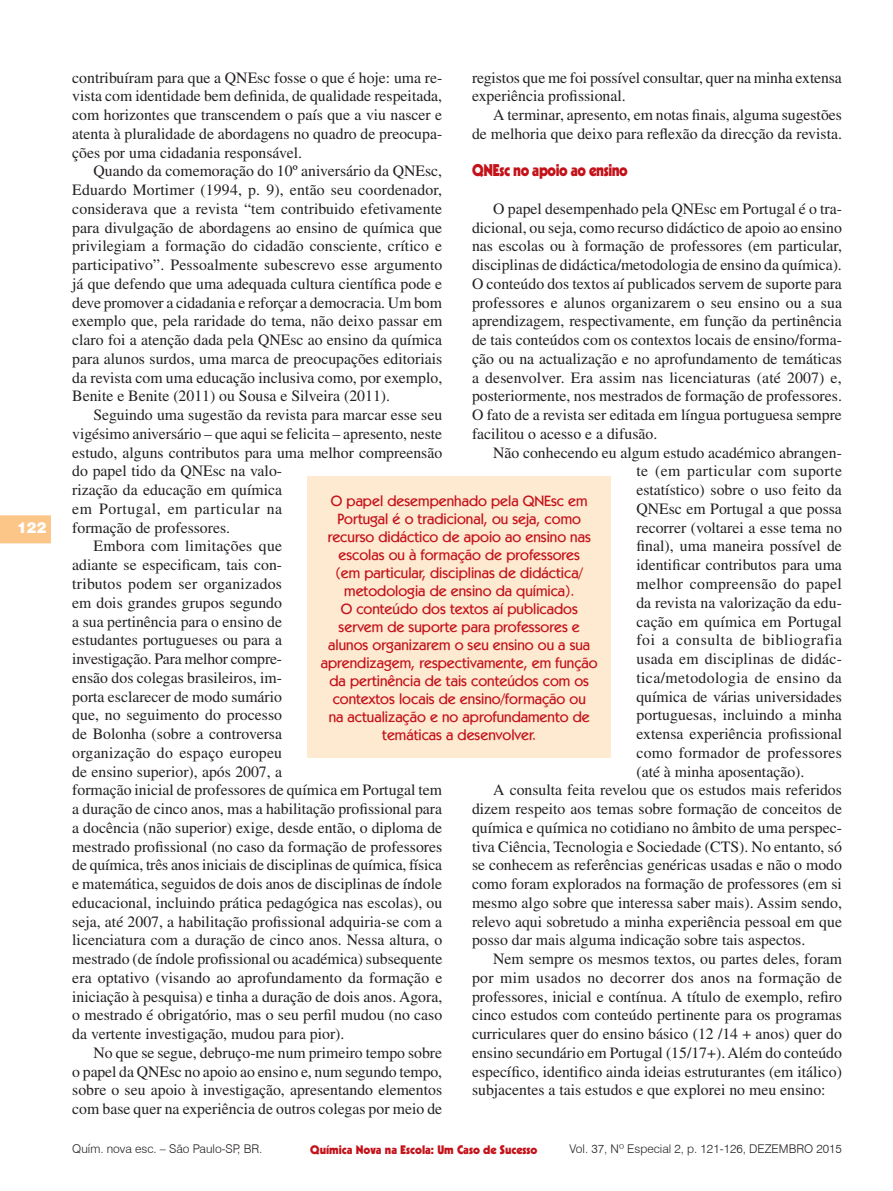
<style>
.page{position:relative;width:893px;height:1191px;background:#fff}
.page>*{position:absolute;margin:0;border:0;box-sizing:border-box;transform-origin:0 0}
.Seção{font:900 16.5px "Kabel";letter-spacing:-.03em;color:#c4121a;scale:.9 1}
.t1{font:15.75px/18.8px "Times";color:#231f20;text-align:justify}
.Olho{font:500 15px/18px "Kabel IT Cby BT";color:#c4121a;text-align:center}
.t2{font:900 15px "Swiss 721 BT";color:#fff}
.t3{font:300 12px "Swiss 721 BT";color:#231f20}
.t4{font:900 12px "Kabel";color:#c4121a}
</style>
<div class="page">
<svg style="left:0;top:515px;width:51px;height:28px"></svg>
<div style="left:308px;top:476px;width:303px;height:282px;background:#fee9d1"></div>
<p class="t2" style="left:17px;top:518px;width:31px">122</p>
<p class="t1" style="left:72px;top:68px;width:371px">contribuíram para que a QNEsc fosse o que é hoje: uma re&shy;vista com identidade bem definida, de qualidade respeitada, com horizontes que transcendem o país que a viu nascer e atenta à pluralidade de abordagens no quadro de preocupa&shy;ções por uma cidadania responsável.</p>
<p class="t1" style="left:72px;top:162px;width:372px;text-indent:21px">Quando da comemoração do 10º aniversário da QNEsc, Eduardo Mortimer (1994, p. 9), então seu coordenador, considerava que a revista “tem contribuido efetivamente para divulgação de abordagens ao ensino de química que privilegiam a formação do cidadão consciente, crítico e participativo”. Pessoalmente subescrevo esse argumento já que defendo que uma adequada cultura científica pode e deve promover a cidadania e reforçar a democracia. Um bom exemplo que, pela raridade do tema, não deixo passar em claro foi a atenção dada pela QNEsc ao ensino da química para alunos surdos, uma marca de preocupações editoriais da revista com uma educação inclusiva como, por exemplo, Benite e Benite (2011) ou Sousa e Silveira (2011).</p>
<p class="t1" style="left:72px;top:405px;width:371px;text-align:left;text-indent:21px">Seguindo uma sugestão da revista para marcar esse seu vigésimo aniversário – que aqui se felicita – apresento, neste estudo, alguns contributos para uma melhor compreensão do papel tido da QNEsc na valo-<br>rização da educação em química<br>em Portugal, em particular na<br>formação de professores.</p>
<p class="t1" style="left:72px;top:537px;width:372px;text-align:left;text-indent:21px">Embora com limitações que<br>adiante se especificam, tais con-<br>tributos podem ser organizados<br>em dois grandes grupos segundo<br>a sua pertinência para o ensino de<br>estudantes portugueses ou para a<br>investigação. Para melhor compre-<br>ensão dos colegas brasileiros, im-<br>porta esclarecer de modo sumário<br>que, no seguimento do processo<br>de Bolonha (sobre a controversa<br>organização do espaço europeu<br>de ensino superior), após 2007, a<br>formação inicial de professores de química em Portugal tem a duração de cinco anos, mas a habilitação profissional para a docência (não superior) exige, desde então, o diploma de mestrado profissional (no caso da formação de professores de química, três anos iniciais de disciplinas de química, física e matemática, seguidos de dois anos de disciplinas de índole educacional, incluindo prática pedagógica nas escolas), ou seja, até 2007, a habilitação profissional adquiria-se com a licenciatura com a duração de cinco anos. Nessa altura, o mestrado (de índole profissional ou académica) subsequente era optativo (visando ao aprofundamento da formação e iniciação à pesquisa) e tinha a duração de dois anos. Agora, o mestrado é obrigatório, mas o seu perfil mudou (no caso da vertente investigação, mudou para pior).</p>
<p class="t1" style="left:72px;top:1043px;width:371px;text-indent:21px">No que se segue, debruço-me num primeiro tempo sobre o papel da QNEsc no apoio ao ensino e, num segundo tempo, sobre o seu apoio à investigação, apresentando elementos com base quer na experiência de outros colegas por meio de</p>
<p class="t1" style="left:472px;top:68px;width:371px">registos que me foi possível consultar, quer na minha extensa experiência profissional.</p>
<p class="t1" style="left:472px;top:105px;width:371px;text-align:right">A terminar, apresento, em notas finais, alguma sugestões<br>de melhoria que deixo para reflexão da direcção da revista.</p>
<p class="Seção" style="left:472px;top:160px;width:175px">QNEsc no apoio ao ensino</p>
<p class="t1" style="left:472px;top:199px;width:372px;text-indent:21px">O papel desempenhado pela QNEsc em Portugal é o tra&shy;dicional, ou seja, como recurso didáctico de apoio ao ensino nas escolas ou à formação de professores (em particular, disciplinas de didáctica/metodologia de ensino da química).<br>O conteúdo dos textos aí publicados servem de suporte para professores e alunos organizarem o seu ensino ou a sua aprendizagem, respectivamente, em função da pertinência de tais conteúdos com os contextos locais de ensino/forma&shy;ção ou na actualização e no aprofundamento de temáticas a desenvolver. Era assim nas licenciaturas (até 2007) e, posteriormente, nos mestrados de formação de professores.<br>O fato de a revista ser editada em língua portuguesa sempre facilitou o acesso e a difusão.</p>
<p class="t1" style="left:636px;top:443px;width:207px;text-indent:-143px">Não conhecendo eu algum estudo académico abrangen&shy;te (em particular com suporte estatístico) sobre o uso feito da QNEsc em Portugal a que possa recorrer (voltarei a esse tema no final), uma maneira possível de identificar contributos para uma melhor compreensão do papel da revista na valorização da edu&shy;cação em química em Portugal foi a consulta de bibliografia usada em disciplinas de didác&shy;tica/metodologia de ensino da química de várias universidades portuguesas, incluindo a minha extensa experiência profissional como formador de professores (até à minha aposentação).</p>
<p class="t1" style="left:472px;top:780px;width:371px;text-indent:21px">A consulta feita revelou que os estudos mais referidos dizem respeito aos temas sobre formação de conceitos de química e química no cotidiano no âmbito de uma perspec&shy;tiva Ciência, Tecnologia e Sociedade (CTS). No entanto, só se conhecem as referências genéricas usadas e não o modo como foram explorados na formação de professores (em si mesmo algo sobre que interessa saber mais). Assim sendo, relevo aqui sobretudo a minha experiência pessoal em que posso dar mais alguma indicação sobre tais aspectos.</p>
<p class="t1" style="left:472px;top:949px;width:372px;text-indent:21px">Nem sempre os mesmos textos, ou partes deles, foram por mim usados no decorrer dos anos na formação de professores, inicial e contínua. A título de exemplo, refiro cinco estudos com conteúdo pertinente para os programas curriculares quer do ensino básico (12 /14 + anos) quer do ensino secundário em Portugal (15/17+). Além do conteúdo específico, identifico ainda ideias estruturantes (em itálico) subjacentes a tais estudos e que explorei no meu ensino:</p>
<p class="Olho" style="left:321px;top:491px;width:279px">O papel desempenhado pela QNEsc em Portugal é o tradicional, ou seja, como recurso didáctico de apoio ao ensino nas escolas ou à formação de professores<br>(em particular, disciplinas de didáctica/ metodologia de ensino da química).<br>O conteúdo dos textos aí publicados servem de suporte para professores e alunos organizarem o seu ensino ou a sua aprendizagem, respectivamente, em função da pertinência de tais conteúdos com os contextos locais de ensino/formação ou<br>na actualização e no aprofundamento de temáticas a desenvolver.</p>
<p class="t3" style="left:72px;top:1141px;width:192px">Quím. nova esc. – São Paulo-SP, BR.</p>
<p class="t3" style="left:569px;top:1141px;width:274px">Vol. 37, Nº Especial 2, p. 121-126, DEZEMBRO 2015</p>
<p class="t4" style="left:310px;top:1141px;width:229px">Química Nova na Escola: Um Caso de Sucesso</p>
</div>
